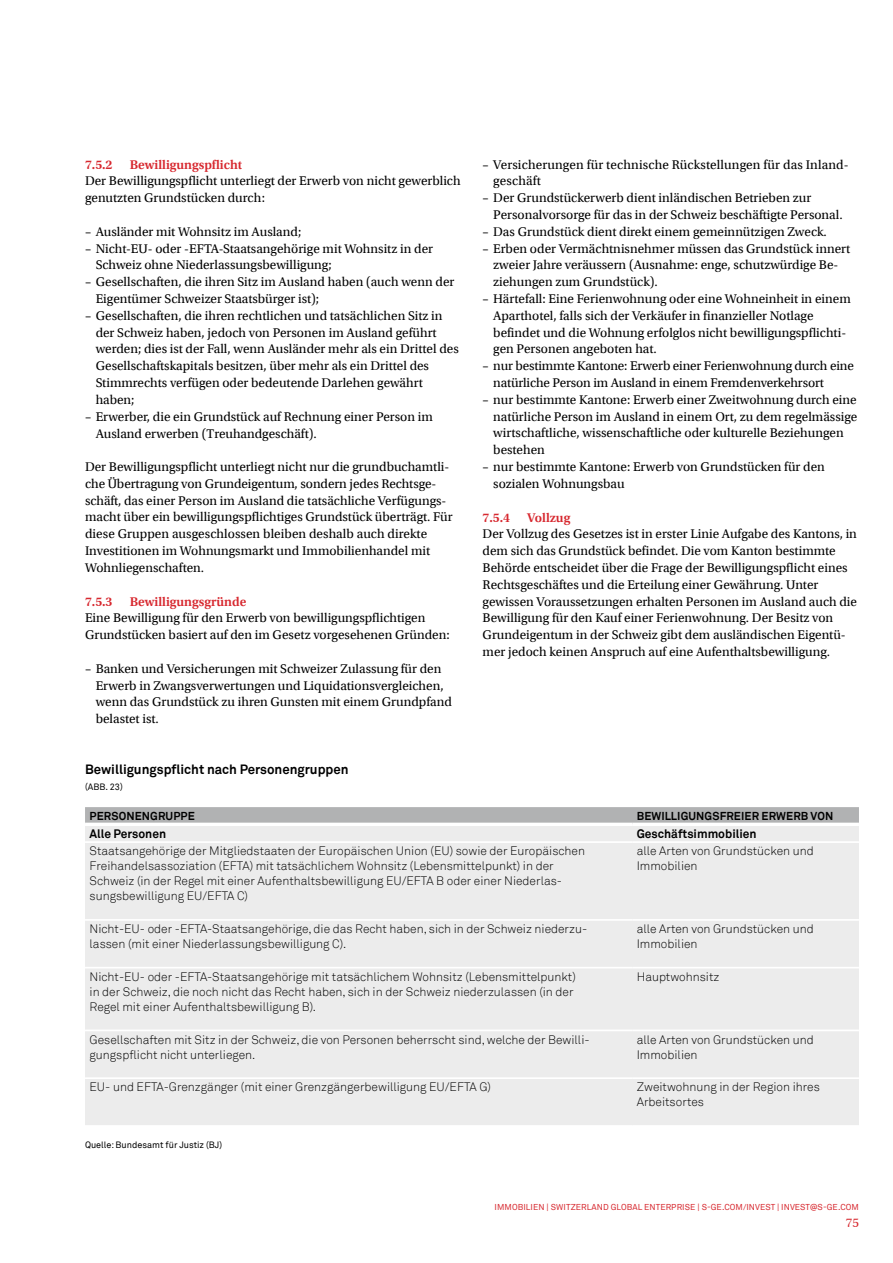
<style>
.page{position:relative;width:893px;height:1263px;background:#fff}
.page>*{position:absolute;margin:0;border:0;box-sizing:border-box;transform-origin:0 0}
.t1{font:13.2px/16.8px "Utopia S GE Regular";color:#000}
.t2{font:13.2px "Utopia S GE Semibold";color:#d7282f}
.t3{font:13.2px "Akkurat S GE Bold";color:#000}
.t4{font:13.2px "Utopia S GE Regular";color:#d7282f}
.t5{font:12px/15px "Akkurat S GE Light";color:#000}
.t6{font:12px "Akkurat S GE Bold";color:#000}
.t7{font:11.25px "Akkurat S GE Bold";letter-spacing:.01em;color:#000}
.t8{font:9px "Akkurat S GE Regular";color:#000}
.t9{font:8.4px "Akkurat S GE Regular";letter-spacing:.01em;color:#d7282f}
</style>
<div class="page">
<svg style="left:85px;top:807px;width:774px;height:16px;background:#b3b4b5"></svg>
<div style="left:85px;top:826px;width:774px;height:299px;background:#ececec"></div>
<hr style="left:85px;top:841px;width:547px;height:2px;background:#fff">
<hr style="left:632px;top:841px;width:227px;height:2px;background:#fff">
<hr style="left:85px;top:919px;width:547px;height:2px;background:#fff">
<hr style="left:632px;top:919px;width:227px;height:2px;background:#fff">
<hr style="left:85px;top:967px;width:547px;height:1px;background:#fff">
<hr style="left:632px;top:967px;width:227px;height:1px;background:#fff">
<hr style="left:85px;top:1029px;width:547px;height:2px;background:#fff">
<hr style="left:632px;top:1029px;width:227px;height:2px;background:#fff">
<hr style="left:85px;top:1077px;width:547px;height:2px;background:#fff">
<hr style="left:632px;top:1077px;width:227px;height:2px;background:#fff">
<p class="t2" style="left:85px;top:155px;width:29px">7.5.2</p>
<p class="t2" style="left:130px;top:155px;width:114px">Bewilligungspflicht</p>
<p class="t1" style="left:85px;top:172px;width:377px">Der Bewilligungspflicht unterliegt der Erwerb von nicht gewerblich genutzten Grundstücken durch:</p>
<p class="t1" style="left:85px;top:222px;width:218px">– Ausländer mit Wohnsitz im Ausland;</p>
<p class="t1" style="left:96px;top:239px;width:339px;text-indent:-11px">– Nicht-EU- oder -EFTA-Staatsangehörige mit Wohnsitz in der<br>Schweiz ohne Niederlassungsbewilligung;</p>
<p class="t1" style="left:96px;top:273px;width:360px;text-indent:-11px">– Gesellschaften, die ihren Sitz im Ausland haben (auch wenn der<br>Eigentümer Schweizer Staatsbürger ist);</p>
<p class="t1" style="left:96px;top:306px;width:365px;text-indent:-11px">– Gesellschaften, die ihren rechtlichen und tatsächlichen Sitz in der Schweiz haben, jedoch von Personen im Ausland geführt werden; dies ist der Fall, wenn Ausländer mehr als ein Drittel des Gesellschaftskapitals besitzen, über mehr als ein Drittel des Stimmrechts verfügen oder bedeutende Darlehen gewährt haben;</p>
<p class="t1" style="left:96px;top:407px;width:339px;text-indent:-11px">– Erwerber, die ein Grundstück auf Rechnung einer Person im<br>Ausland erwerben (Treuhandgeschäft).</p>
<p class="t1" style="left:85px;top:458px;width:369px">Der Bewilligungspflicht unterliegt nicht nur die grundbuchamtli&shy;che Übertragung von Grundeigentum, sondern jedes Rechtsge&shy;schäft, das einer Person im Ausland die tatsächliche Verfügungs&shy;macht über ein bewilligungspflichtiges Grundstück überträgt. Für diese Gruppen ausgeschlossen bleiben deshalb auch direkte Investitionen im Wohnungsmarkt und Immobilienhandel mit Wohnliegenschaften.</p>
<p class="t2" style="left:85px;top:591px;width:29px">7.5.3</p>
<p class="t2" style="left:130px;top:591px;width:118px">Bewilligungsgründe</p>
<p class="t1" style="left:85px;top:609px;width:366px">Eine Bewilligung für den Erwerb von bewilligungspflichtigen<br>Grundstücken basiert auf den im Gesetz vorgesehenen Gründen:</p>
<p class="t1" style="left:96px;top:659px;width:358px;text-indent:-11px">– Banken und Versicherungen mit Schweizer Zulassung für den Erwerb in Zwangsverwertungen und Liquidationsvergleichen, wenn das Grundstück zu ihren Gunsten mit einem Grundpfand belastet ist.</p>
<p class="t1" style="left:493px;top:155px;width:357px;text-indent:-11px">– Versicherungen für technische Rückstellungen für das Inland&shy;geschäft</p>
<p class="t1" style="left:493px;top:189px;width:351px;text-indent:-11px">– Der Grundstückerwerb dient inländischen Betrieben zur<br>Personalvorsorge für das in der Schweiz beschäftigte Personal.</p>
<p class="t1" style="left:483px;top:222px;width:346px">– Das Grundstück dient direkt einem gemeinnützigen Zweck.</p>
<p class="t1" style="left:493px;top:239px;width:358px;text-indent:-11px">– Erben oder Vermächtnisnehmer müssen das Grundstück innert zweier Jahre veräussern (Ausnahme: enge, schutzwürdige Be&shy;ziehungen zum Grundstück).</p>
<p class="t1" style="left:493px;top:290px;width:359px;text-indent:-11px">– Härtefall: Eine Ferienwohnung oder eine Wohneinheit in einem Aparthotel, falls sich der Verkäufer in finanzieller Notlage befindet und die Wohnung erfolglos nicht bewilligungspflichti&shy;gen Personen angeboten hat.</p>
<p class="t1" style="left:493px;top:357px;width:362px;text-indent:-11px">– nur bestimmte Kantone: Erwerb einer Ferienwohnung durch eine natürliche Person im Ausland in einem Fremdenverkehrsort</p>
<p class="t1" style="left:493px;top:390px;width:365px;text-indent:-11px">– nur bestimmte Kantone: Erwerb einer Zweitwohnung durch eine natürliche Person im Ausland in einem Ort, zu dem regelmässige wirtschaftliche, wissenschaftliche oder kulturelle Beziehungen bestehen</p>
<p class="t1" style="left:493px;top:458px;width:333px;text-indent:-11px">– nur bestimmte Kantone: Erwerb von Grundstücken für den sozialen Wohnungsbau</p>
<p class="t2" style="left:483px;top:507px;width:29px">7.5.4</p>
<p class="t2" style="left:527px;top:507px;width:45px">Vollzug</p>
<p class="t1" style="left:483px;top:525px;width:376px">Der Vollzug des Gesetzes ist in erster Linie Aufgabe des Kantons, in dem sich das Grundstück befindet. Die vom Kanton bestimmte Behörde entscheidet über die Frage der Bewilligungspflicht eines Rechtsgeschäftes und die Erteilung einer Gewährung. Unter gewissen Voraussetzungen erhalten Personen im Ausland auch die Bewilligung für den Kauf einer Ferienwohnung. Der Besitz von Grundeigentum in der Schweiz gibt dem ausländischen Eigentü&shy;mer jedoch keinen Anspruch auf eine Aufenthaltsbewilligung.</p>
<p class="t3" style="left:85px;top:759px;width:265px">Bewilligungspflicht nach Personengruppen</p>
<p class="t8" style="left:85px;top:781px;width:39px">(ABB. 23)</p>
<p class="t7" style="left:90px;top:808px;width:107px">PERSONENGRUPPE</p>
<p class="t7" style="left:637px;top:808px;width:198px">BEWILLIGUNGSFREIER ERWERB VON</p>
<p class="t6" style="left:90px;top:824px;width:78px">Alle Personen</p>
<p class="t6" style="left:637px;top:824px;width:121px">Geschäftsimmobilien</p>
<p class="t5" style="left:90px;top:843px;width:497px">Staatsangehörige der Mitgliedstaaten der Europäischen Union (EU) sowie der Europäischen Freihandelsassoziation (EFTA) mit tatsächlichem Wohnsitz (Lebensmittelpunkt) in der Schweiz (in der Regel mit einer Aufenthaltsbewilligung EU/EFTA B oder einer Niederlas&shy;sungsbewilligung EU/EFTA C)</p>
<p class="t5" style="left:637px;top:843px;width:178px">alle Arten von Grundstücken und<br>Immobilien</p>
<p class="t5" style="left:90px;top:921px;width:499px">Nicht-EU- oder -EFTA-Staatsangehörige, die das Recht haben, sich in der Schweiz niederzu&shy;lassen (mit einer Niederlassungsbewilligung C).</p>
<p class="t5" style="left:637px;top:921px;width:178px">alle Arten von Grundstücken und<br>Immobilien</p>
<p class="t5" style="left:90px;top:968px;width:488px">Nicht-EU- oder -EFTA-Staatsangehörige mit tatsächlichem Wohnsitz (Lebensmittelpunkt) in der Schweiz, die noch nicht das Recht haben, sich in der Schweiz niederzulassen (in der<br>Regel mit einer Aufenthaltsbewilligung B).</p>
<p class="t5" style="left:637px;top:968px;width:84px">Hauptwohnsitz</p>
<p class="t5" style="left:90px;top:1031px;width:502px">Gesellschaften mit Sitz in der Schweiz, die von Personen beherrscht sind, welche der Bewilli&shy;gungspflicht nicht unterliegen.</p>
<p class="t5" style="left:637px;top:1031px;width:178px">alle Arten von Grundstücken und<br>Immobilien</p>
<p class="t5" style="left:90px;top:1079px;width:403px">EU- und EFTA-Grenzgänger (mit einer Grenzgängerbewilligung EU/EFTA G)</p>
<p class="t5" style="left:637px;top:1079px;width:185px">Zweitwohnung in der Region ihres<br>Arbeitsortes</p>
<p class="t8" style="left:85px;top:1138px;width:139px">Quelle: Bundesamt für Justiz (BJ)</p>
<p class="t9" style="left:494px;top:1201px;width:366px">IMMOBILIEN | SWITZERLAND GLOBAL ENTERPRISE | S-GE.COM/INVEST | INVEST@S-GE.COM</p>
<p class="t4" style="left:846px;top:1213px;width:15px">75</p>
</div>
